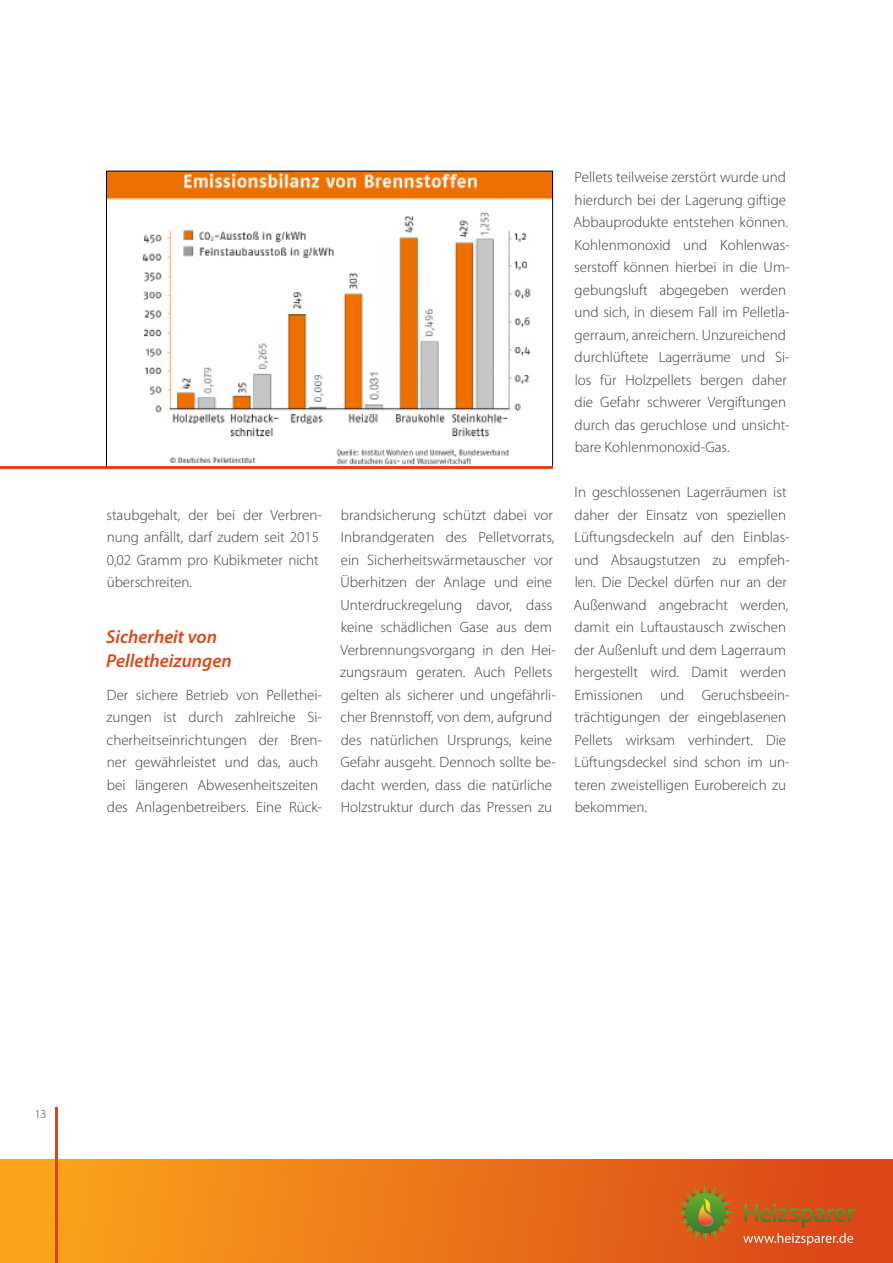
<style>
.page{position:relative;width:893px;height:1263px;background:#fff}
.page>*{position:absolute;margin:0;border:0;box-sizing:border-box;transform-origin:0 0}
.t1{font:italic 600 18.75px/24px "Myriad Pro";color:#db4717}
.t2{font:300 15px/22.5px "Myriad Pro";color:#3c3c3c}
.t3{font:300 12px "Myriad Pro";color:#3c3c3c}
</style>
<div class="page">
<div style="left:0;top:1159px;width:893px;height:104px;background:linear-gradient(to right,#fda81b,#d94217)"></div>
<svg style="left:676px;top:1183px;width:59px;height:59px;background:#ab7222"></svg>
<svg style="left:744px;top:1203px;width:111px;height:24px;background:#b55d1d"></svg>
<svg style="left:743px;top:1233px;width:110px;height:12px"></svg>
<hr style="left:55px;top:1108px;width:2px;height:155px;background:#db4717">
<img style="left:108px;top:173px;width:443px;height:292px">
<hr style="left:0;top:466px;width:553px;height:3px;background:#db4717">
<p class="t2" style="left:106px;top:503px;width:217px">staubgehalt, der bei der Verbren&shy;nung anfällt, darf zudem seit 2015<br>0,02 Gramm pro Kubikmeter nicht überschreiten.</p>
<p class="t1" style="left:106px;top:624px;width:127px">Sicherheit von<br>Pelletheizungen</p>
<p class="t2" style="left:106px;top:683px;width:217px">Der sichere Betrieb von Pellethei&shy;zungen ist durch zahlreiche Si&shy;cherheitseinrichtungen der Bren&shy;ner gewährleistet und das, auch bei längeren Abwesenheitszeiten des Anlagenbetreibers. Eine Rück-</p>
<p class="t2" style="left:340px;top:503px;width:217px">brandsicherung schützt dabei vor Inbrandgeraten des Pelletvorrats, ein Sicherheitswärmetauscher vor Überhitzen der Anlage und eine Unterdruckregelung davor, dass keine schädlichen Gase aus dem Verbrennungsvorgang in den Hei&shy;zungsraum geraten. Auch Pellets gelten als sicherer und ungefährli&shy;cher Brennstoff, von dem, aufgrund des natürlichen Ursprungs, keine Gefahr ausgeht. Dennoch sollte be&shy;dacht werden, dass die natürliche Holzstruktur durch das Pressen zu</p>
<p class="t2" style="left:573px;top:166px;width:218px">Pellets teilweise zerstört wurde und hierdurch bei der Lagerung giftige Abbauprodukte entstehen können.<br>Kohlenmonoxid und Kohlenwas&shy;serstoff können hierbei in die Um&shy;gebungsluft abgegeben werden und sich, in diesem Fall im Pelletla&shy;gerraum, anreichern. Unzureichend durchlüftete Lagerräume und Si&shy;los für Holzpellets bergen daher die Gefahr schwerer Vergiftungen durch das geruchlose und unsicht&shy;bare Kohlenmonoxid-Gas.</p>
<p class="t2" style="left:573px;top:481px;width:218px">In geschlossenen Lagerräumen ist daher der Einsatz von speziellen<br>Lüftungsdeckeln auf den Einblas&shy;und Absaugstutzen zu empfeh&shy;len. Die Deckel dürfen nur an der<br>Außenwand angebracht werden, damit ein Luftaustausch zwischen der Außenluft und dem Lagerraum hergestellt wird. Damit werden<br>Emissionen und Geruchsbeein&shy;trächtigungen der eingeblasenen<br>Pellets wirksam verhindert. Die<br>Lüftungsdeckel sind schon im un&shy;teren zweistelligen Eurobereich zu bekommen.</p>
<p class="t3" style="left:35px;top:1106px;width:13px">13</p>
</div>
